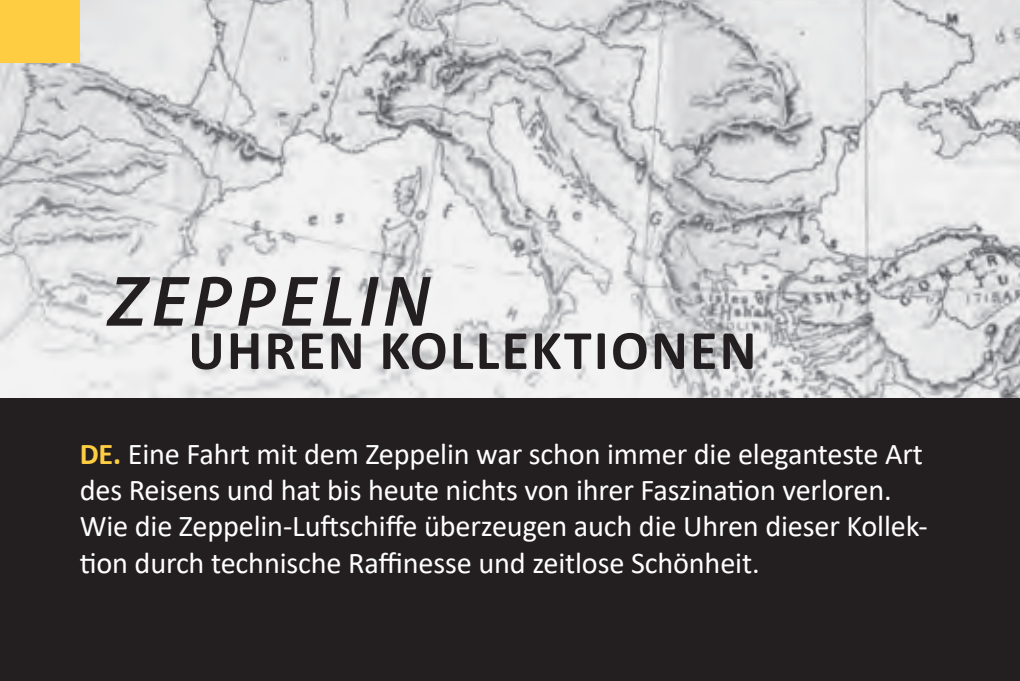
<style>
.page{position:relative;width:1020px;height:681px;background:#231f20}
.page>*{position:absolute;margin:0;border:0;box-sizing:border-box;transform-origin:0 0}
.t1{font:italic 600 72px "Myriad Pro";letter-spacing:.07em;color:#231f20}
.t2{font:700 56px "Calibri";letter-spacing:.04em;color:#231f20}
.t3{font:30.4px/36.4px "Calibri";letter-spacing:-.005em;color:#fff}
.s1{font-weight:700;color:#ffcd41}
</style>
<div class="page">
<img style="left:0;top:0;width:1020px;height:398px">
<div style="left:0;top:0;width:80px;height:62px;background:#ffcd41"></div>
<h1 class="t1" style="left:108px;top:256px;width:323px">ZEPPELIN</h1>
<h2 class="t2" style="left:188px;top:311px;width:570px">UHREN KOLLEKTIONEN</h2>
<p class="t3" style="left:80px;top:434px;width:849px"><span class="s1">DE.</span> Eine Fahrt mit dem Zeppelin war schon immer die eleganteste Art des Reisens und hat bis heute nichts von ihrer Faszination verloren.<br>Wie die Zeppelin-Luftschiffe überzeugen auch die Uhren dieser Kollek&shy;tion durch technische Raffinesse und zeitlose Schönheit.</p>
</div>
